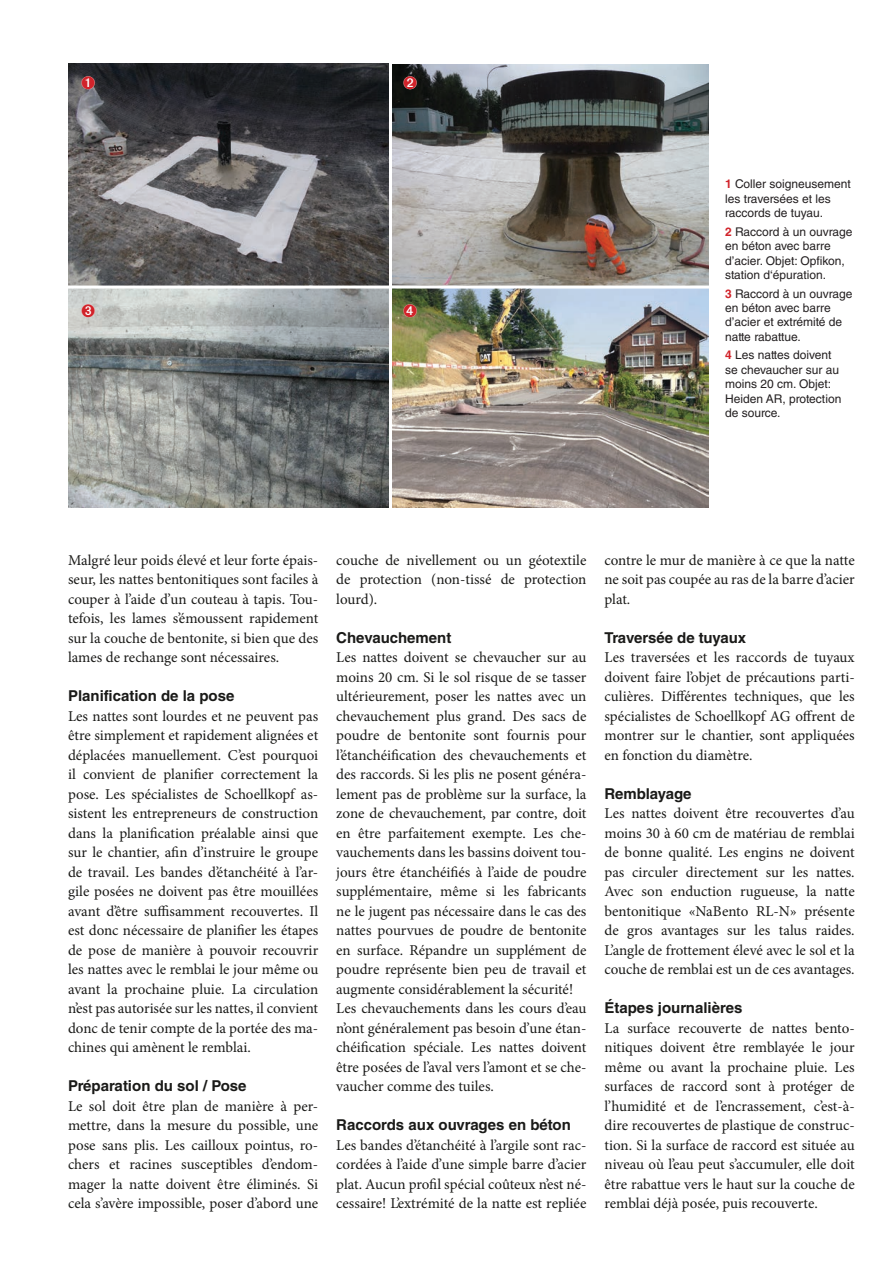
<style>
.page{position:relative;width:893px;height:1263px;background:#fff}
.page>*{position:absolute;margin:0;border:0;box-sizing:border-box;transform-origin:0 0}
.t1{font:15px/19.5px "Minion Pro";color:#1a1a18;text-align:justify}
.t2{font:700 15px "Helvetica LT Std";color:#1a1a18}
.t3{font:12px/14.4px "Helvetica LT Std";color:#231f20}
.s1{font-weight:700;color:#d1232a}
</style>
<div class="page">
<img style="left:392px;top:289px;width:317px;height:218px">
<img style="left:68px;top:289px;width:321px;height:218px">
<img style="left:68px;top:64px;width:641px;height:222px">
<hr style="left:389px;top:56px;width:3px;height:457px;background:#fff">
<svg style="left:82px;top:76px;width:13px;height:13px"></svg>
<svg style="left:404px;top:76px;width:13px;height:13px"></svg>
<svg style="left:82px;top:304px;width:13px;height:13px"></svg>
<svg style="left:404px;top:304px;width:13px;height:13px"></svg>
<p class="t3" style="left:725px;top:177px;width:127px"><span class="s1">1</span> Coller soigneusement les traversées et les raccords de tuyau.</p>
<p class="t3" style="left:725px;top:224px;width:129px"><span class="s1">2</span> Raccord à un ouvrage en béton avec barre d’acier. Objet: Opfikon, station d‘épuration.</p>
<p class="t3" style="left:725px;top:286px;width:129px"><span class="s1">3</span> Raccord à un ouvrage en béton avec barre d’acier et extrémité de natte rabattue.</p>
<p class="t3" style="left:725px;top:348px;width:118px"><span class="s1">4</span> Les nattes doivent se chevaucher sur au moins 20 cm. Objet:<br>Heiden AR, protection de source.</p>
<p class="t1" style="left:68px;top:550px;width:252px">Malgré leur poids élevé et leur forte épais&shy;seur, les nattes bentonitiques sont faciles à couper à l’aide d’un couteau à tapis. Tou&shy;tefois, les lames s’émoussent rapidement sur la couche de bentonite, si bien que des lames de rechange sont nécessaires.</p>
<p class="t2" style="left:68px;top:687px;width:168px">Planification de la pose</p>
<p class="t1" style="left:68px;top:706px;width:252px">Les nattes sont lourdes et ne peuvent pas être simplement et rapidement alignées et déplacées manuellement. C’est pourquoi il convient de planifier correctement la pose. Les spécialistes de Schoellkopf as&shy;sistent les entrepreneurs de construction dans la planification préalable ainsi que sur le chantier, afin d’instruire le groupe de travail. Les bandes d’étanchéité à l’ar&shy;gile posées ne doivent pas être mouillées avant d’être suffisamment recouvertes. Il est donc nécessaire de planifier les étapes de pose de manière à pouvoir recouvrir les nattes avec le remblai le jour même ou avant la prochaine pluie. La circulation n’est pas autorisée sur les nattes, il convient donc de tenir compte de la portée des ma&shy;chines qui amènent le remblai.</p>
<p class="t2" style="left:68px;top:1077px;width:180px">Préparation du sol / Pose</p>
<p class="t1" style="left:68px;top:1096px;width:252px">Le sol doit être plan de manière à per&shy;mettre, dans la mesure du possible, une pose sans plis. Les cailloux pointus, ro&shy;chers et racines susceptibles d’endom&shy;mager la natte doivent être éliminés. Si cela s’avère impossible, poser d’abord une</p>
<p class="t1" style="left:336px;top:550px;width:252px">couche de nivellement ou un géotextile de protection (non-tissé de protection lourd).</p>
<p class="t2" style="left:336px;top:628px;width:117px">Chevauchement</p>
<p class="t1" style="left:336px;top:648px;width:252px;text-align:left">Les nattes doivent se chevaucher sur au moins 20 cm. Si le sol risque de se tasser ultérieurement, poser les nattes avec un chevauchement plus grand. Des sacs de poudre de bentonite sont fournis pour l’étanchéification des chevauchements et des raccords. Si les plis ne posent généra&shy;lement pas de problème sur la surface, la zone de chevauchement, par contre, doit en être parfaitement exempte. Les che&shy;vauchements dans les bassins doivent tou&shy;jours être étanchéifiés à l’aide de poudre supplémentaire, même si les fabricants ne le jugent pas nécessaire dans le cas des nattes pourvues de poudre de bentonite en surface. Répandre un supplément de poudre représente bien peu de travail et augmente considérablement la sécurité!<br>Les chevauchements dans les cours d’eau n’ont généralement pas besoin d’une étan&shy;chéification spéciale. Les nattes doivent être posées de l’aval vers l’amont et se che&shy;vaucher comme des tuiles.</p>
<p class="t2" style="left:336px;top:1116px;width:236px">Raccords aux ouvrages en béton</p>
<p class="t1" style="left:336px;top:1135px;width:252px">Les bandes d’étanchéité à l’argile sont rac&shy;cordées à l’aide d’une simple barre d’acier plat. Aucun profil spécial coûteux n’est né&shy;cessaire! L’extrémité de la natte est repliée</p>
<p class="t1" style="left:604px;top:550px;width:252px">contre le mur de manière à ce que la natte ne soit pas coupée au ras de la barre d’acier plat.</p>
<p class="t2" style="left:604px;top:628px;width:143px">Traversée de tuyaux</p>
<p class="t1" style="left:604px;top:648px;width:252px">Les traversées et les raccords de tuyaux doivent faire l’objet de précautions parti&shy;culières. Différentes techniques, que les spécialistes de Schoellkopf AG offrent de montrer sur le chantier, sont appliquées en fonction du diamètre.</p>
<p class="t2" style="left:604px;top:784px;width:89px">Remblayage</p>
<p class="t1" style="left:604px;top:804px;width:252px">Les nattes doivent être recouvertes d’au moins 30 à 60 cm de matériau de remblai de bonne qualité. Les engins ne doivent pas circuler directement sur les nattes.<br>Avec son enduction rugueuse, la natte bentonitique «NaBento RL-N» présente de gros avantages sur les talus raides.<br>L’angle de frottement élevé avec le sol et la couche de remblai est un de ces avantages.</p>
<p class="t2" style="left:604px;top:999px;width:139px">Étapes journalières</p>
<p class="t1" style="left:604px;top:1018px;width:252px">La surface recouverte de nattes bento&shy;nitiques doivent être remblayée le jour même ou avant la prochaine pluie. Les surfaces de raccord sont à protéger de l’humidité et de l’encrassement, c’est-à&shy;dire recouvertes de plastique de construc&shy;tion. Si la surface de raccord est située au niveau où l’eau peut s’accumuler, elle doit être rabattue vers le haut sur la couche de remblai déjà posée, puis recouverte.</p>
</div>
